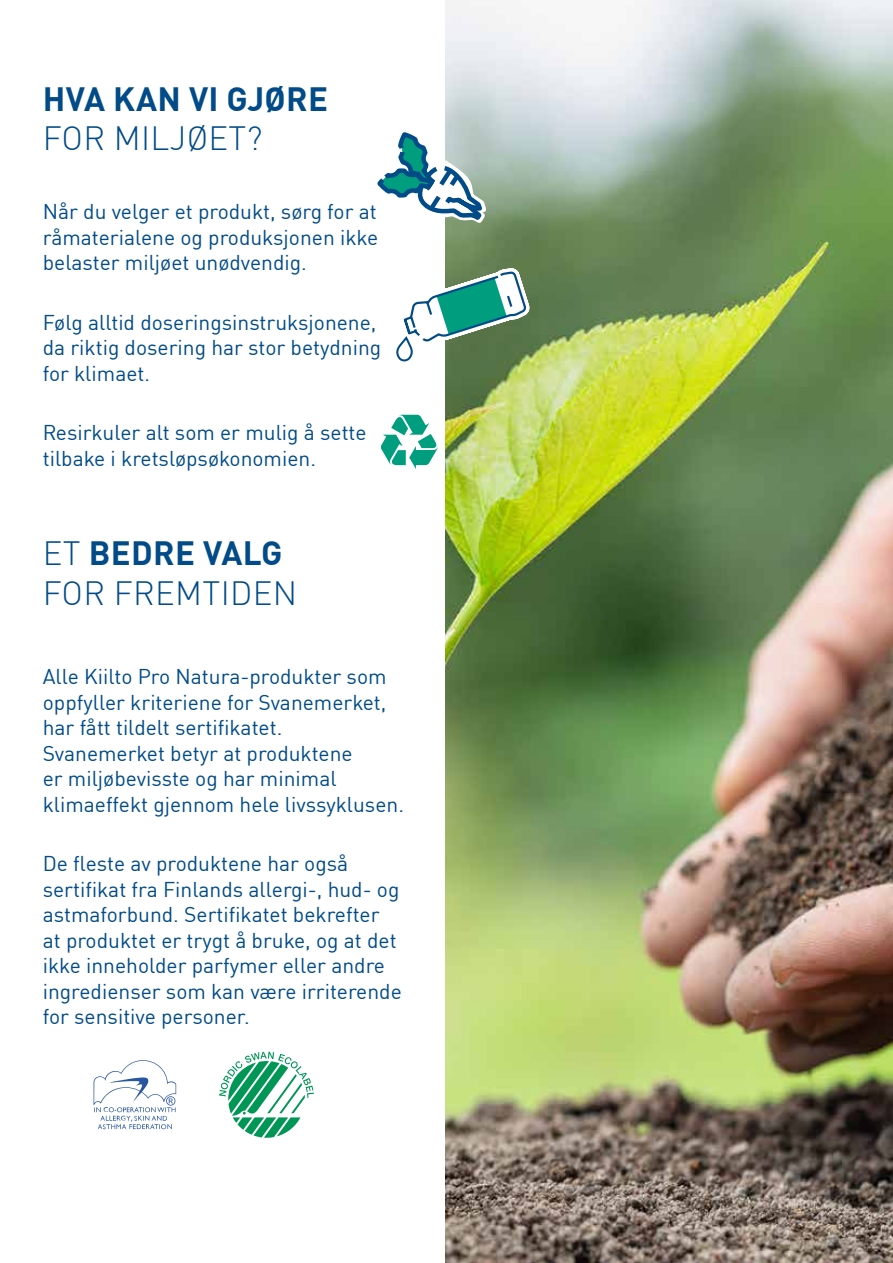
<style>
.page{position:relative;width:893px;height:1263px;background:#fff}
.page>*{position:absolute;margin:0;border:0;box-sizing:border-box;transform-origin:0 0}
.t1{font:300 33px/39.6px "DIN Pro";letter-spacing:.01em;color:#004b88}
.t2{font:700 33px "DIN Pro";letter-spacing:.01em;color:#004b88}
.t3{font:21px/25.5px "DIN Pro";color:#004b88}
.s1{font-weight:700}
</style>
<div class="page">
<img style="left:446px;top:0;width:447px;height:1263px">
<svg style="left:94px;top:1060px;width:82px;height:69px"></svg>
<svg style="left:219px;top:1052px;width:95px;height:86px"></svg>
<svg style="left:377px;top:113px;width:112px;height:134px"></svg>
<svg style="left:396px;top:262px;width:140px;height:101px"></svg>
<svg style="left:381px;top:414px;width:57px;height:55px"></svg>
<h1 class="t2" style="left:43px;top:73px;width:287px">HVA KAN VI GJØRE</h1>
<h1 class="t1" style="left:43px;top:117px;width:221px">FOR MILJØET?</h1>
<p class="t3" style="left:43px;top:197px;width:337px;text-align:justify">Når du velger et produkt, sørg for at råmaterialene og produksjonen ikke belaster miljøet unødvendig.</p>
<p class="t3" style="left:43px;top:308px;width:340px">Følg alltid doseringsinstruksjonene, da riktig dosering har stor betydning for klimaet.</p>
<p class="t3" style="left:43px;top:418px;width:325px">Resirkuler alt som er mulig å sette tilbake i kretsløpsøkonomien.</p>
<h1 class="t1" style="left:43px;top:531px;width:256px">ET <span class="s1">BEDRE VALG<br></span>FOR FREMTIDEN</h1>
<p class="t3" style="left:43px;top:663px;width:363px">Alle Kiilto Pro Natura-produkter som oppfyller kriteriene for Svanemerket, har fått tildelt sertifikatet.<br>Svanemerket betyr at produktene<br>er miljøbevisste og har minimal klimaeffekt gjennom hele livssyklusen.</p>
<p class="t3" style="left:43px;top:850px;width:361px">De fleste av produktene har også sertifikat fra Finlands allergi-, hud- og astmaforbund. Sertifikatet bekrefter at produktet er trygt å bruke, og at det ikke inneholder parfymer eller andre ingredienser som kan være irriterende for sensitive personer.</p>
</div>
